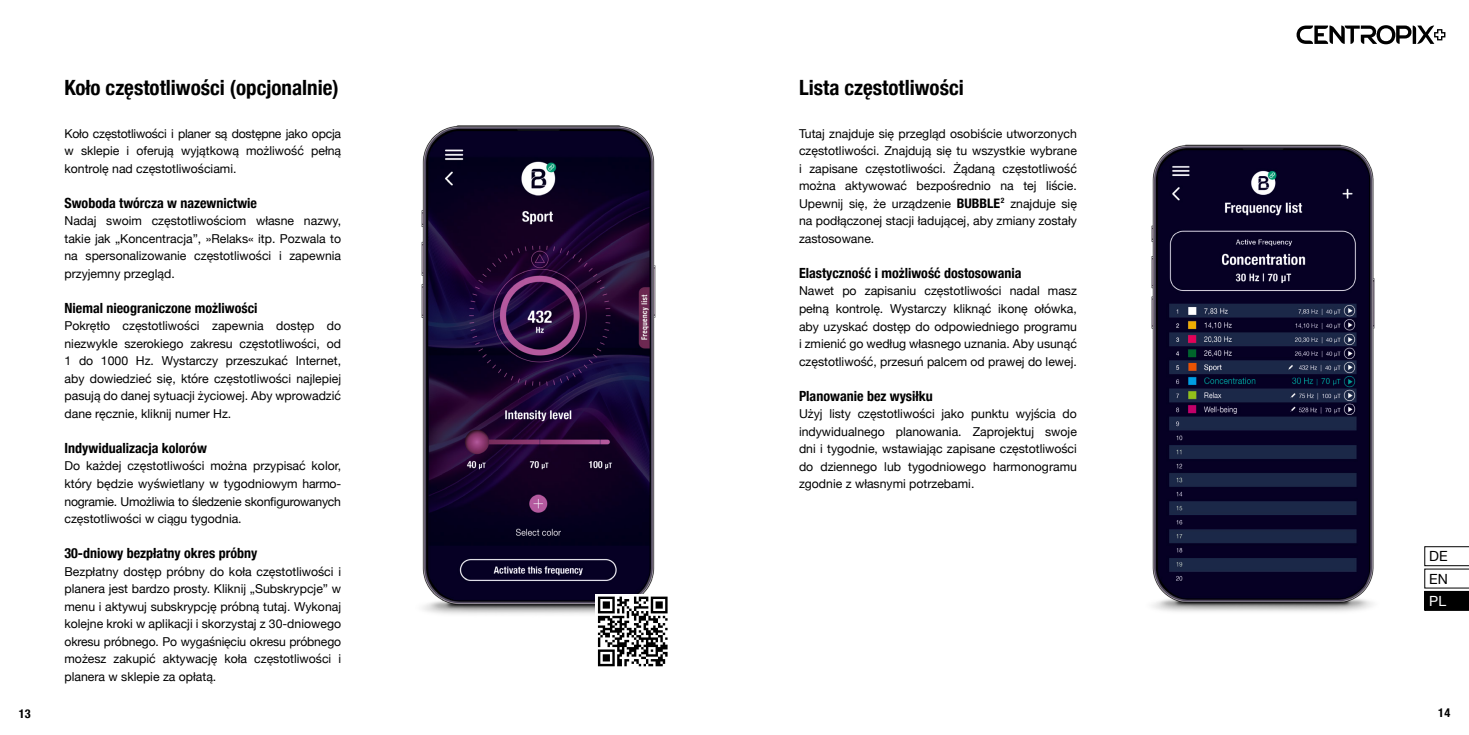
<style>
.page{position:relative;width:1469px;height:735px;background:#fff}
.page>*{position:absolute;margin:0;border:0;box-sizing:border-box;transform-origin:0 0}
.t1{font:700 condensed 21px "Helvetica Neue";color:#000}
.t2{font:700 condensed 14px "Helvetica Neue";color:#000}
.t3{font:14px/22.4px "Helvetica Neue";color:#000}
.t4{font:14px "Helvetica Neue";color:#fff}
.t5{font:12.25px/17.5px "Helvetica Neue";color:#000;text-align:justify}
.t6{font:700 condensed 12.25px "Helvetica Neue";color:#000}
.s1{font-weight:700;font-stretch:condensed;font-size:13.12px}
</style>
<div class="page">
<svg style="left:1296px;top:25px;width:149px;height:19px"></svg>
<img style="left:1151px;top:144px;width:292px;height:468px">
<img style="left:421px;top:125px;width:235px;height:489px">
<svg style="left:595px;top:594px;width:73px;height:73px"></svg>
<svg style="left:598px;top:596px;width:69px;height:70px"></svg>
<svg style="left:1424px;top:546px;width:44px;height:64px"></svg>
<h1 class="t1" style="left:64px;top:70px;width:276px">Koło częstotliwości (opcjonalnie)</h1>
<p class="t5" style="left:64px;top:125px;width:278px">Koło częstotliwości i planer są dostępne jako opcja w sklepie i oferują wyjątkową możliwość pełną kontrolę nad częstotliwościami.</p>
<p class="t2" style="left:64px;top:191px;width:194px">Swoboda twórcza w nazewnictwie</p>
<p class="t5" style="left:64px;top:213px;width:278px">Nadaj swoim częstotliwościom własne nazwy, takie jak „Koncentracja”, »Relaks« itp. Pozwala to na spersonalizowanie częstotliwości i zapewnia przyjemny przegląd.</p>
<p class="t2" style="left:64px;top:296px;width:194px">Niemal nieograniczone możliwości</p>
<p class="t5" style="left:64px;top:318px;width:278px">Pokrętło częstotliwości zapewnia dostęp do niezwykle szerokiego zakresu częstotliwości, od 1 do 1000 Hz. Wystarczy przeszukać Internet, aby dowiedzieć się, które częstotliwości najlepiej pasują do danej sytuacji życiowej. Aby wprowadzić dane ręcznie, kliknij numer Hz.</p>
<p class="t2" style="left:64px;top:436px;width:144px">Indywidualizacja kolorów</p>
<p class="t5" style="left:64px;top:458px;width:278px">Do każdej częstotliwości można przypisać kolor, który będzie wyświetlany w tygodniowym harmo&shy;nogramie. Umożliwia to śledzenie skonfigurowanych częstotliwości w ciągu tygodnia.</p>
<p class="t2" style="left:64px;top:541px;width:194px">30-dniowy bezpłatny okres próbny</p>
<p class="t5" style="left:64px;top:563px;width:278px">Bezpłatny dostęp próbny do koła częstotliwości i planera jest bardzo prosty. Kliknij „Subskrypcje” w menu i aktywuj subskrypcję próbną tutaj. Wykonaj kolejne kroki w aplikacji i skorzystaj z 30-dniowego okresu próbnego. Po wygaśnięciu okresu próbnego możesz zakupić aktywację koła częstotliwości i planera w sklepie za opłatą.</p>
<h1 class="t1" style="left:799px;top:70px;width:166px">Lista częstotliwości</h1>
<p class="t5" style="left:799px;top:125px;width:279px">Tutaj znajduje się przegląd osobiście utworzonych częstotliwości. Znajdują się tu wszystkie wybrane i zapisane częstotliwości. Żądaną częstotliwość można aktywować bezpośrednio na tej liście.<br>Upewnij się, że urządzenie <span class="s1">BUBBLE</span><sup>2</sup> znajduje się na podłączonej stacji ładującej, aby zmiany zostały zastosowane.</p>
<p class="t2" style="left:799px;top:261px;width:224px">Elastyczność i możliwość dostosowania</p>
<p class="t5" style="left:799px;top:283px;width:279px">Nawet po zapisaniu częstotliwości nadal masz pełną kontrolę. Wystarczy kliknąć ikonę ołówka, aby uzyskać dostęp do odpowiedniego programu i zmienić go według własnego uznania. Aby usunąć częstotliwość, przesuń palcem od prawej do lewej.</p>
<p class="t2" style="left:799px;top:384px;width:135px">Planowanie bez wysiłku</p>
<p class="t5" style="left:799px;top:405px;width:279px">Użyj listy częstotliwości jako punktu wyjścia do indywidualnego planowania. Zaprojektuj swoje dni i tygodnie, wstawiając zapisane częstotliwości do dziennego lub tygodniowego harmonogramu zgodnie z własnymi potrzebami.</p>
<p class="t3" style="left:1429px;top:545px;width:20px">DE<br>EN</p>
<p class="t4" style="left:1429px;top:590px;width:18px">PL</p>
<p class="t6" style="left:19px;top:703px;width:14px">13</p>
<p class="t6" style="left:1437px;top:702px;width:14px">14</p>
</div>
